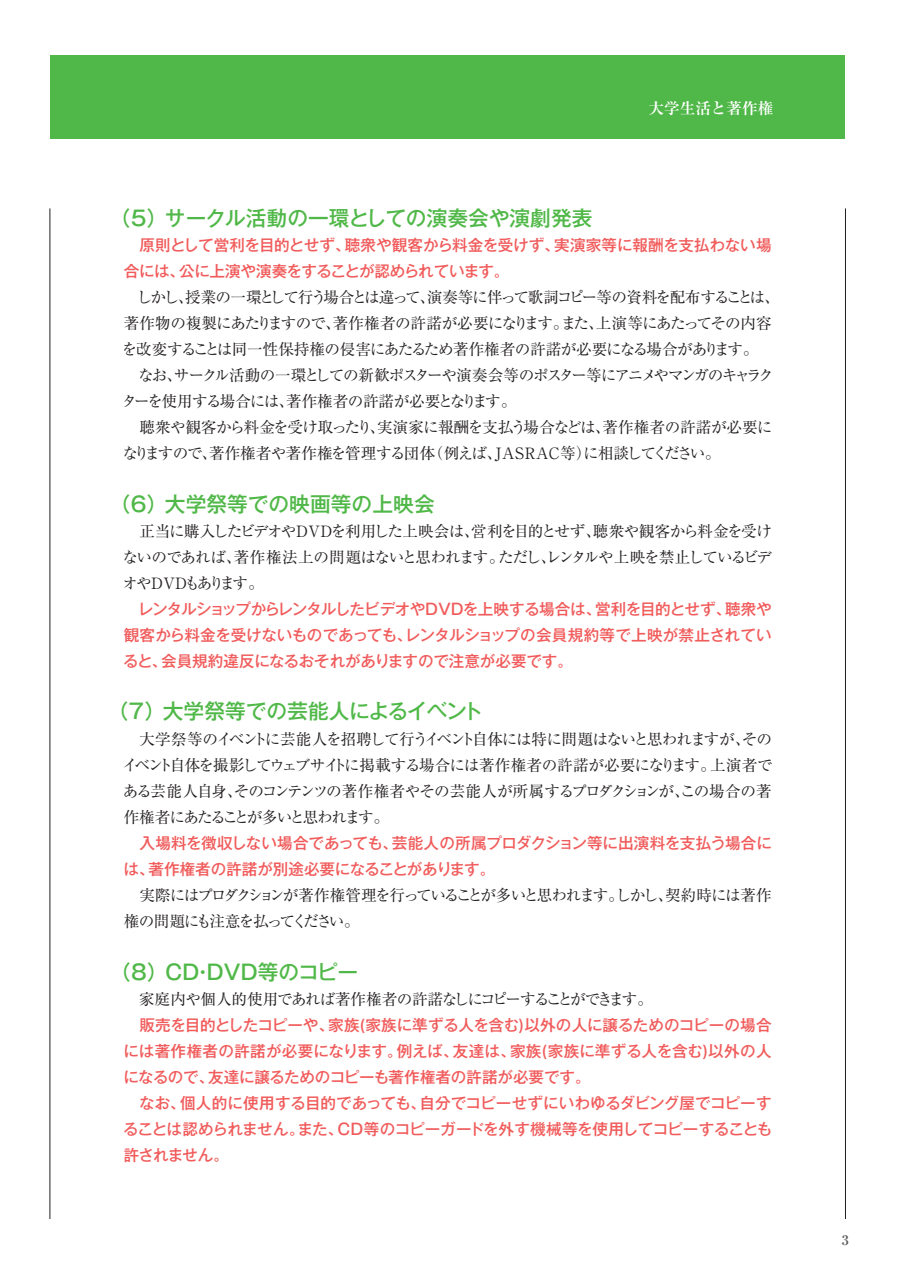
<style>
.page{position:relative;width:903px;height:1276px;background:#fff}
.page>*{position:absolute;margin:0;border:0;box-sizing:border-box;transform-origin:0 0}
.t1{font:20.82px "Gothic MB101 Med 90 msp RKSJ H";color:#50b848}
.t2{font:20.82px "Gothic MB101 Med 90 msp RKSJ H";letter-spacing:-.095em;color:#50b848}
.t3{font:15.58px/26.1px "Ryumin regular 90 msp RKSJ H";letter-spacing:-.08em;color:#231f20;text-align:justify}
.t4{font:15.58px/25.9px "Gothic MB101 Med 90 msp RKSJ H";letter-spacing:-.01em;color:#f15b5b}
.t5{font:15.58px/26.1px "Ryumin regular 90 msp RKSJ H";letter-spacing:-.1em;color:#231f20}
.t6{font:15.58px "Ryumin regular 90 msp RKSJ H";letter-spacing:-.06em;color:#231f20}
.t7{font:15.58px "Ryumin Bold 90 msp RKSJ H";color:#fff}
.t8{font:13.83px "Ryumin Bold 90 msp RKSJ H";color:#58595b}
</style>
<div class="page">
<div style="left:50px;top:55px;width:795px;height:84px;background:#50b848"></div>
<hr style="left:50px;top:208px;width:1px;height:1011px;background:#231f20">
<hr style="left:845px;top:208px;width:1px;height:1011px;background:#231f20">
<h1 class="t1" style="left:110px;top:210px;width:484px">（5）サークル活動の一環としての演奏会や演劇発表</h1>
<p class="t7" style="left:649px;top:102px;width:126px">大学生活と著作権</p>
<p class="t4" style="left:124px;top:235px;width:649px">　原則として営利を目的とせず、聴衆や観客から料金を受けず、実演家等に報酬を支払わない場合には、公に上演や演奏をすることが認められています。</p>
<p class="t3" style="left:122px;top:287px;width:660px;text-align:left">　しかし、授業の一環として行う場合とは違って、演奏等に伴って歌詞コピー等の資料を配布することは、著作物の複製にあたりますので、著作権者の許諾が必要になります。また、上演等にあたってその内容を改変することは同一性保持権の侵害にあたるため著作権者の許諾が必要になる場合があります。<br>　なお、サークル活動の一環としての新歓ポスターや演奏会等のポスター等にアニメやマンガのキャラクターを使用する場合には、著作権者の許諾が必要となります。<br>　聴衆や観客から料金を受け取ったり、実演家に報酬を支払う場合などは、著作権者の許諾が必要になりますので、著作権者や著作権を管理する団体（例えば、ＪＡＳＲＡＣ等）に相談してください。</p>
<h1 class="t1" style="left:110px;top:496px;width:326px">（6）大学祭等での映画等の上映会</h1>
<p class="t3" style="left:122px;top:520px;width:651px">　正当に購入したビデオやＤＶＤを利用した上映会は、営利を目的とせず、聴衆や観客から料金を受けないのであれば、著作権法上の問題はないと思われます。ただし、レンタルや上映を禁止しているビデオやＤＶＤもあります。</p>
<p class="t4" style="left:123px;top:598px;width:650px;text-align:justify">　レンタルショップからレンタルしたビデオやＤＶＤを上映する場合は、営利を目的とせず、聴衆や観客から料金を受けないものであっても、レンタルショップの会員規約等で上映が禁止されていると、会員規約違反になるおそれがありますので注意が必要です。</p>
<h1 class="t1" style="left:108px;top:703px;width:377px">（7）大学祭等での芸能人によるイベント</h1>
<p class="t3" style="left:122px;top:728px;width:652px">　大学祭等のイベントに芸能人を招聘して行うイベント自体には特に問題はないと思われますが、そのイベント自体を撮影してウェブサイトに掲載する場合には著作権者の許諾が必要になります。上演者である芸能人自身、そのコンテンツの著作権者やその芸能人が所属するプロダクションが、この場合の著作権者にあたることが多いと思われます。</p>
<p class="t4" style="left:124px;top:832px;width:650px">　入場料を徴収しない場合であっても、芸能人の所属プロダクション等に出演料を支払う場合には、著作権者の許諾が別途必要になることがあります。</p>
<p class="t5" style="left:124px;top:884px;width:649px">　実際にはプロダクションが著作権管理を行っていることが多いと思われます。しかし、契約時には著作権の問題にも注意を払ってください。</p>
<h1 class="t2" style="left:110px;top:964px;width:250px">（8）ＣＤ・ＤＶＤ等のコピー</h1>
<p class="t6" style="left:124px;top:993px;width:531px">　家庭内や個人的使用であれば著作権者の許諾なしにコピーすることができます。</p>
<p class="t4" style="left:123px;top:1014px;width:651px">　販売を目的としたコピーや、家族(家族に準ずる人を含む)以外の人に譲るためのコピーの場合には著作権者の許諾が必要になります。例えば、友達は、家族(家族に準ずる人を含む)以外の人になるので、友達に譲るためのコピーも著作権者の許諾が必要です。<br>　なお、個人的に使用する目的であっても、自分でコピーせずにいわゆるダビング屋でコピーすることは認められません。また、ＣＤ等のコピーガードを外す機械等を使用してコピーすることも許されません。</p>
<p class="t8" style="left:842px;top:1235px;width:8px">3</p>
</div>
